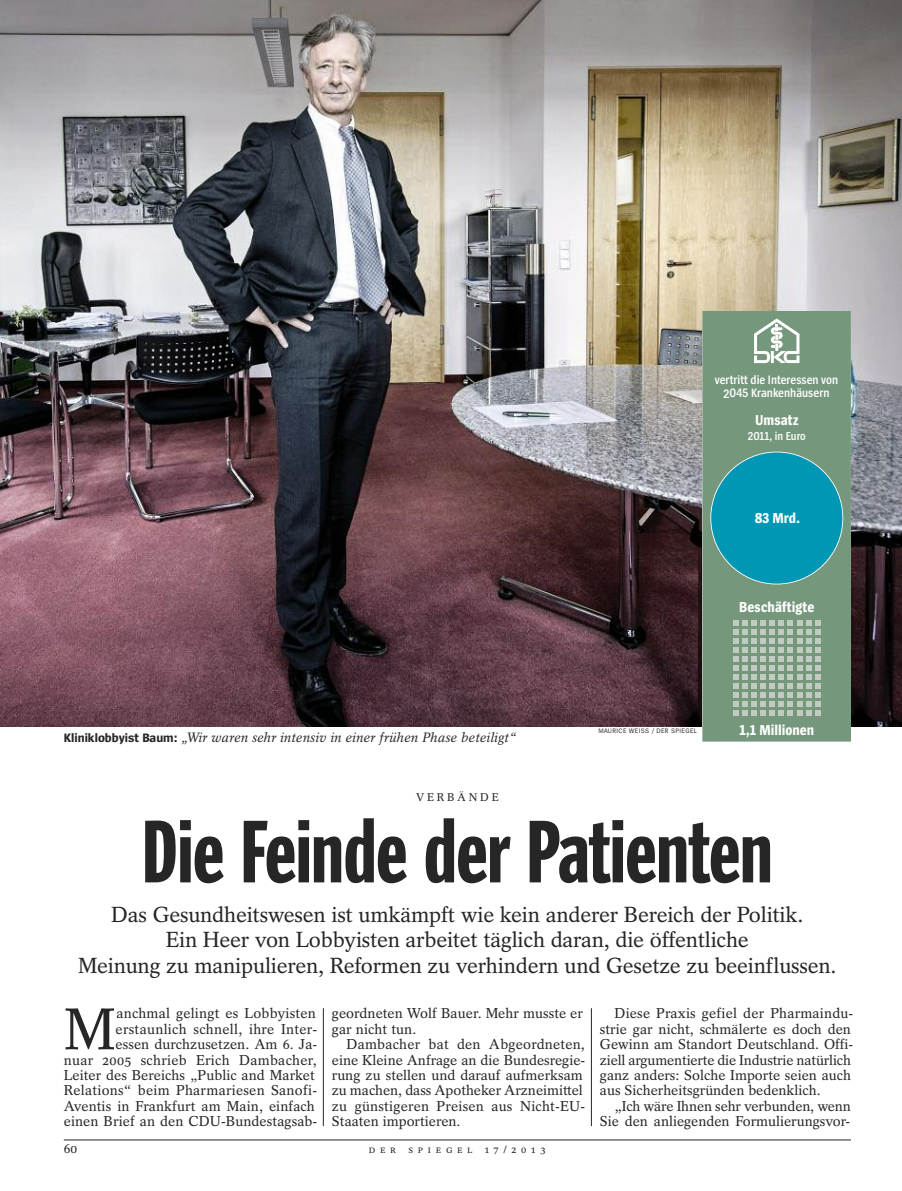
<style>
.page{position:relative;width:902px;height:1191px;background:#fff}
.page>*{position:absolute;margin:0;border:0;box-sizing:border-box;transform-origin:0 0}
.t1{font:90px "Spiegel Headline";letter-spacing:-.01em;color:#272627}
.t2{font:58.35px "Spiegel Serif";color:#272627}
.t3{font:21.75px/25.5px "Spiegel Serif";letter-spacing:-.01em;color:#272627;text-align:center}
.t4{font:700 15px "Spiegel Sans Cd";color:#fff}
.t5{font:14.25px/15.3px "Spiegel Serif";color:#272627}
.t6{font:italic 13.5px "Spiegel Serif";color:#272627}
.t7{font:13.5px "Spiegel Serif";color:#272627}
.t8{font:600 12.75px/13.5px "Spiegel Sans Cd";color:#fff;text-align:center}
.t9{font:600 12px "Spiegel Sans Cd";color:#fff}
.t10{font:11.25px "Spiegel Serif";letter-spacing:.25em;color:#272627}
.t11{font:10.5px "Spiegel Serif";letter-spacing:.45em;color:#272627}
.t12{font:6.75px "Spiegel Sans";letter-spacing:.05em;color:#272627}
.s1{font-family:"Spiegel Sans";font-weight:700;font-style:normal;font-size:12.75px}
</style>
<div class="page">
<hr style="left:323px;top:1008px;width:1px;height:118px;background:#272627">
<hr style="left:591px;top:1008px;width:1px;height:118px;background:#272627">
<hr style="left:64px;top:1139px;width:786px;height:1px;background:#272627">
<img style="left:0;top:0;width:901px;height:726px">
<div style="left:702px;top:311px;width:148px;height:430px;background:#75977b"></div>
<svg style="left:754px;top:318px;width:45px;height:45px"></svg>
<svg style="left:710px;top:451px;width:133px;height:133px"></svg>
<svg style="left:733px;top:620px;width:87px;height:96px"></svg>
<p class="t8" style="left:714px;top:374px;width:125px">vertritt die Interessen von<br>2045 Krankenhäusern</p>
<p class="t4" style="left:755px;top:414px;width:45px">Umsatz</p>
<p class="t9" style="left:747px;top:432px;width:60px">2011, in Euro</p>
<p class="t4" style="left:754px;top:512px;width:47px">83 Mrd.</p>
<p class="t6" style="left:64px;top:732px;width:454px"><span class="s1">Kliniklobbyist Baum:</span> „Wir waren sehr intensiv in einer frühen Phase beteiligt“</p>
<p class="t4" style="left:739px;top:601px;width:77px">Beschäftigte</p>
<p class="t12" style="left:598px;top:728px;width:100px">MAURICE WEISS / DER SPIEGEL</p>
<p class="t4" style="left:739px;top:724px;width:76px">1,1 Millionen</p>
<p class="t10" style="left:416px;top:793px;width:84px">VERBÄNDE</p>
<h1 class="t1" style="left:142px;top:818px;width:632px">Die Feinde der Patienten</h1>
<h3 class="t3" style="left:78px;top:903px;width:759px">Das Gesundheitswesen ist umkämpft wie kein anderer Bereich der Politik.<br>Ein Heer von Lobbyisten arbeitet täglich daran, die öffentliche<br>Meinung zu manipulieren, Reformen zu verhindern und Gesetze zu beeinflussen.</h3>
<p class="t5" style="left:64px;top:1007px;width:255px;text-align:right">anchmal gelingt es Lobbyisten erstaunlich schnell, ihre Inter-<br>essen durchzusetzen. Am 6. Ja-<br>nuar 2005 schrieb Erich Dambacher, Leiter des Bereichs „Public and Market Relations“ beim Pharmariesen Sanofi-Aventis in Frankfurt am Main, einfach einen Brief an den CDU-Bundestagsab-</p>
<p class="t5" style="left:332px;top:1007px;width:252px">geordneten Wolf Bauer. Mehr musste er gar nicht tun.</p>
<h2 class="t2" style="left:64px;top:1008px;width:53px">M</h2>
<p class="t5" style="left:332px;top:1038px;width:255px;text-indent:14px">Dambacher bat den Abgeordneten, eine Kleine Anfrage an die Bundesregie&shy;rung zu stellen und darauf aufmerksam zu machen, dass Apotheker Arzneimittel zu günstigeren Preisen aus Nicht-EU-Staaten importieren.</p>
<p class="t7" style="left:64px;top:1143px;width:15px">60</p>
<p class="t11" style="left:369px;top:1145px;width:178px">DER SPIEGEL 17/2013</p>
<p class="t5" style="left:600px;top:1007px;width:255px;text-indent:14px">Diese Praxis gefiel der Pharmaindu&shy;strie gar nicht, schmälerte es doch den Gewinn am Standort Deutschland. Offi&shy;ziell argumentierte die Industrie natürlich ganz anders: Solche Importe seien auch aus Sicherheitsgründen bedenklich.</p>
<p class="t5" style="left:600px;top:1099px;width:252px;text-align:right">„Ich wäre Ihnen sehr verbunden, wenn<br>Sie den anliegenden Formulierungsvor-</p>
</div>
